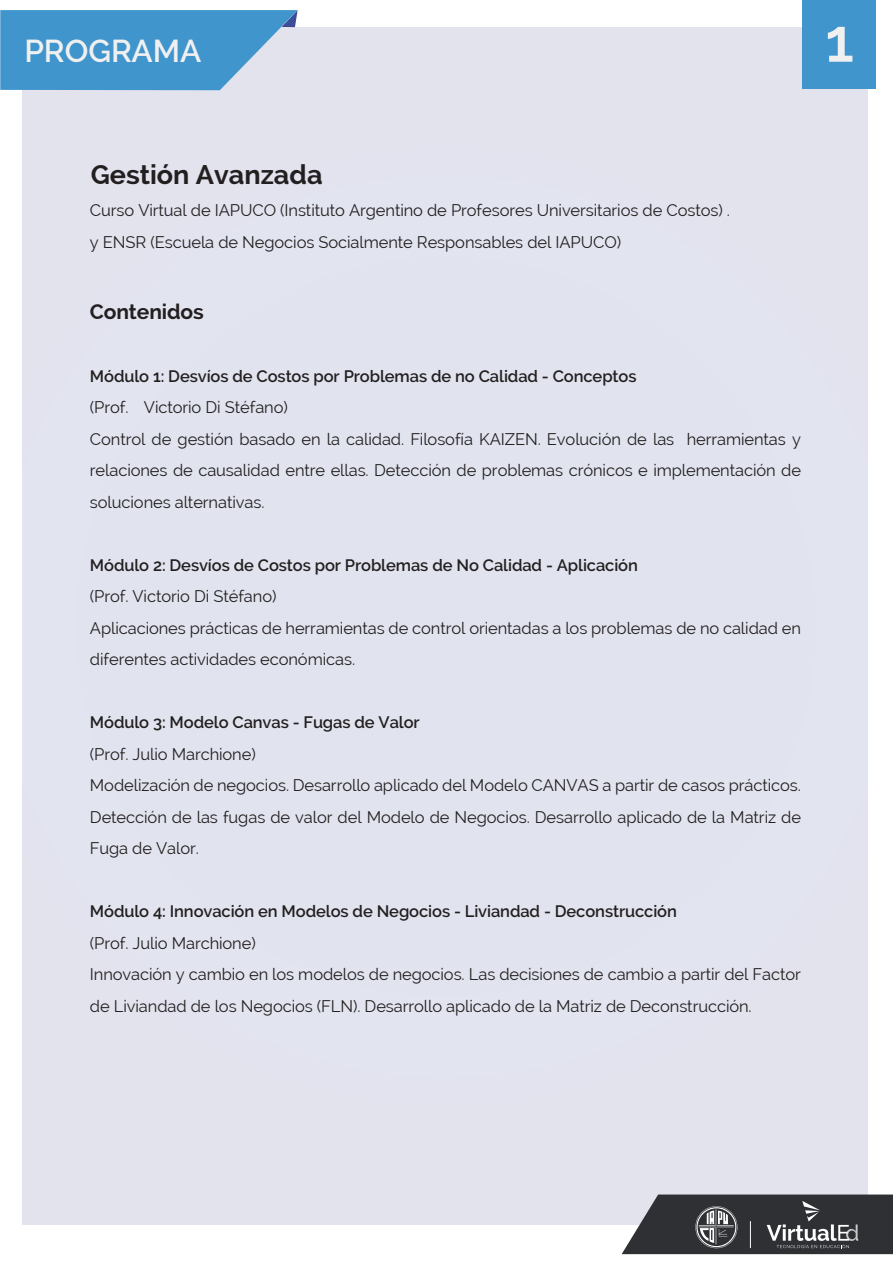
<style>
.page{position:relative;width:893px;height:1263px;background:#fff}
.page>*{position:absolute;margin:0;border:0;box-sizing:border-box;transform-origin:0 0}
.t1{font:600 61.05px "Raleway";color:#f0f0f0}
.t2{font:600 31.5px "Raleway";color:#f0f0f0}
.t3{font:700 27px "Raleway";color:#231f20}
.t4{font:700 21px "Raleway";letter-spacing:-.005em;color:#231f20}
.t5{font:16.5px/31.5px "Raleway";letter-spacing:-.005em;color:#231f20}
.t6{font:600 16.5px "Raleway";letter-spacing:-.005em;color:#231f20}
</style>
<div class="page">
<div style="left:23px;top:27px;width:845px;height:1198px;background:#e2e4ef"></div>
<svg style="left:622px;top:1194px;width:271px;height:60px;background:#4d4d51"></svg>
<svg style="left:0;top:10px;width:298px;height:80px;background:#559ed1"></svg>
<div style="left:802px;top:0;width:74px;height:88px;background:#4195cd"></div>
<h2 class="t2" style="left:24px;top:32px;width:179px">PROGRAMA</h2>
<h1 class="t1" style="left:825px;top:5px;width:30px">1</h1>
<h3 class="t3" style="left:91px;top:159px;width:233px">Gestión Avanzada</h3>
<p class="t5" style="left:90px;top:195px;width:641px">Curso Virtual de IAPUCO (Instituto Argentino de Profesores Universitarios de Costos) . y ENSR (Escuela de Negocios Socialmente Responsables del IAPUCO)</p>
<p class="t4" style="left:90px;top:299px;width:115px">Contenidos</p>
<p class="t6" style="left:90px;top:366px;width:548px">Módulo 1: Desvíos de Costos por Problemas de no Calidad - Conceptos</p>
<p class="t5" style="left:90px;top:391px;width:713px">(Prof. Victorio Di Stéfano)<br>Control de gestión basado en la calidad. Filosofía KAIZEN. Evolución de las herramientas y relaciones de causalidad entre ellas. Detección de problemas crónicos e implementación de soluciones alternativas.</p>
<p class="t6" style="left:90px;top:555px;width:549px">Módulo 2: Desvíos de Costos por Problemas de No Calidad - Aplicación</p>
<p class="t5" style="left:90px;top:580px;width:713px">(Prof. Victorio Di Stéfano)<br>Aplicaciones prácticas de herramientas de control orientadas a los problemas de no calidad en diferentes actividades económicas.</p>
<p class="t6" style="left:90px;top:713px;width:331px">Módulo 3: Modelo Canvas - Fugas de Valor</p>
<p class="t5" style="left:90px;top:738px;width:713px">(Prof. Julio Marchione)<br>Modelización de negocios. Desarrollo aplicado del Modelo CANVAS a partir de casos prácticos.<br>Detección de las fugas de valor del Modelo de Negocios. Desarrollo aplicado de la Matriz de Fuga de Valor.</p>
<p class="t6" style="left:90px;top:902px;width:588px">Módulo 4: Innovación en Modelos de Negocios - Liviandad - Deconstrucción</p>
<p class="t5" style="left:90px;top:927px;width:712px">(Prof. Julio Marchione)<br>Innovación y cambio en los modelos de negocios. Las decisiones de cambio a partir del Factor de Liviandad de los Negocios (FLN). Desarrollo aplicado de la Matriz de Deconstrucción.</p>
</div>
